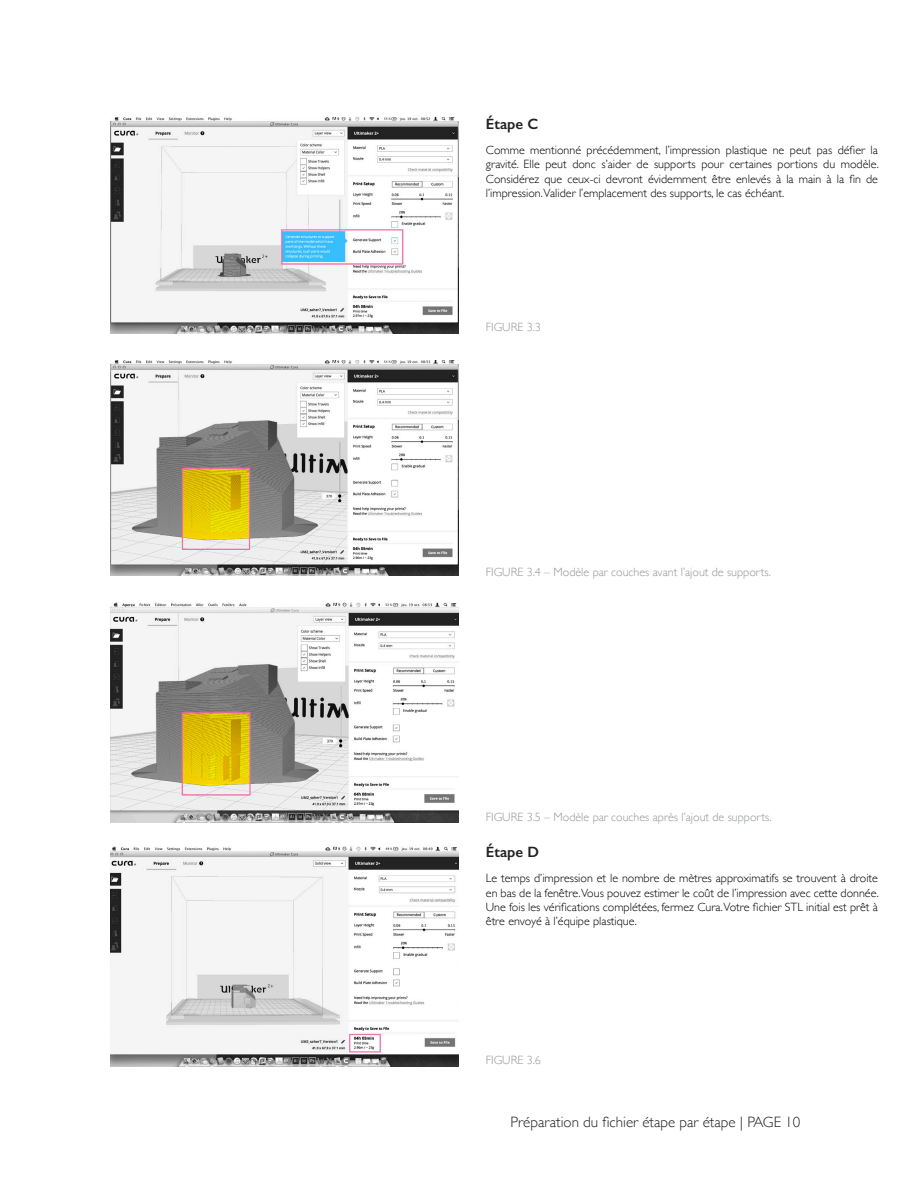
<style>
.page{position:relative;width:918px;height:1188px;background:#fff}
.page>*{position:absolute;margin:0;border:0;box-sizing:border-box;transform-origin:0 0}
.t1{font:300 15px "Gill Sans";color:#231f20}
.t2{font:600 15px "Gill Sans";color:#231f20}
.Figures{font:300 12px/14.4px "Gill Sans";color:#000;text-align:justify}
.Figures-2{font:300 12px "Gill Sans";color:#939598}
</style>
<div class="page">
<img style="left:110px;top:118px;width:349px;height:216px">
<img style="left:110px;top:360px;width:349px;height:216px">
<img style="left:110px;top:603px;width:349px;height:219px">
<img style="left:110px;top:846px;width:349px;height:221px">
<p class="t2" style="left:486px;top:115px;width:54px">Étape C</p>
<p class="Figures" style="left:486px;top:142px;width:395px">Comme mentionné précédemment, l’impression plastique ne peut pas défier la gravité. Elle peut donc s’aider de supports pour certaines portions du modèle.<br>Considérez que ceux-ci devront évidemment être enlevés à la main à la fin de l’impression.Valider l’emplacement des supports, le cas échéant.</p>
<p class="Figures-2" style="left:486px;top:318px;width:56px">FIGURE 3.3</p>
<p class="Figures-2" style="left:486px;top:562px;width:286px">FIGURE 3.4 – Modèle par couches avant l’ajout de supports.</p>
<p class="Figures-2" style="left:486px;top:807px;width:287px">FIGURE 3.5 – Modèle par couches après l’ajout de supports.</p>
<p class="t2" style="left:486px;top:843px;width:55px">Étape D</p>
<p class="Figures" style="left:486px;top:871px;width:395px">Le temps d’impression et le nombre de mètres approximatifs se trouvent à droite en bas de la fenêtre.Vous pouvez estimer le coût de l’impression avec cette donnée.<br>Une fois les vérifications complétées, fermez Cura.Votre fichier STL initial est prêt à être envoyé à l’équipe plastique.</p>
<p class="Figures-2" style="left:486px;top:1051px;width:56px">FIGURE 3.6</p>
<p class="t1" style="left:511px;top:1110px;width:291px">Préparation du fichier étape par étape | PAGE 10</p>
</div>
